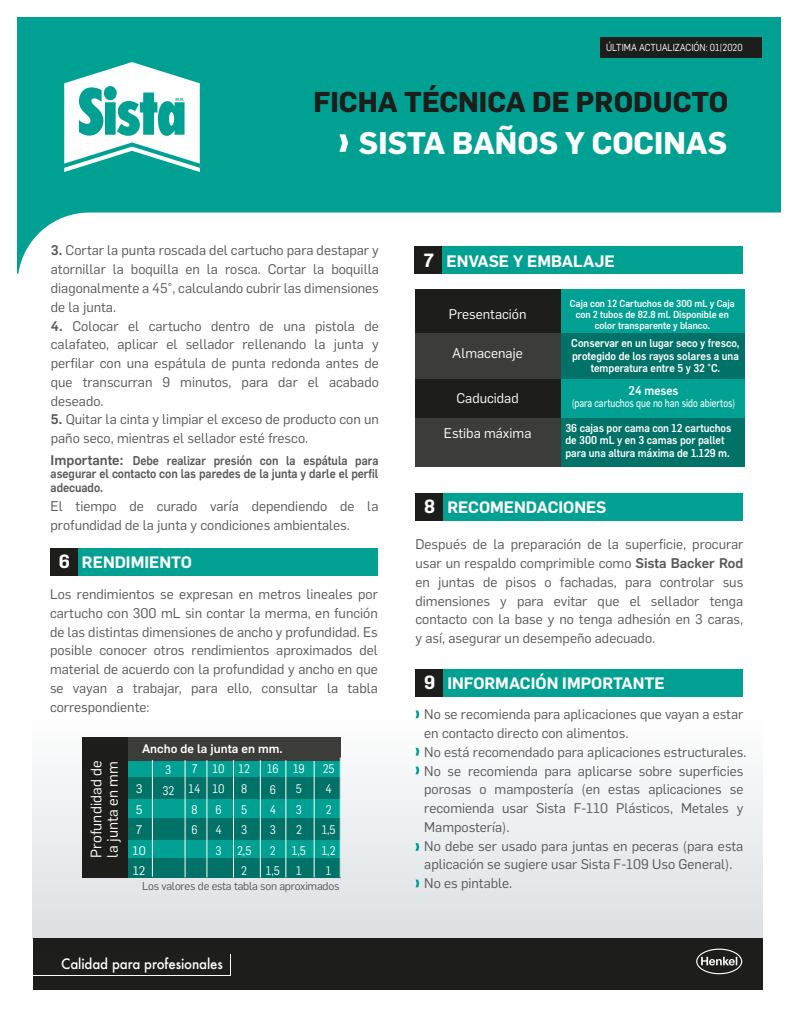
<style>
.page{position:relative;width:797px;height:1028px;background:#fff}
.page>*{position:absolute;margin:0;border:0;box-sizing:border-box;transform-origin:0 0}
.t1{font:700 30.62px "Flama";color:#fff}
.t2{font:700 28.12px "Flama";color:#1d1d1b}
.t3{font:600 16.25px "Flama";color:#fff}
.t4{font:14.88px/16.2px "Flama";color:#fff}
.t5{font:500 14px "Futura";letter-spacing:-.01em;color:#fff;scale:.95 1}
.t6{font:13.75px/18.8px "Flama";color:#575756;text-align:justify}
.t7{font:13.75px "Flama";color:#fff}
.t8{font:500 12.5px/13.8px "Flama";color:#575756;text-align:justify;scale:.9 1}
.t9{font:500 12.5px "Flama";color:#fff;scale:.9 1}
.t10{font:12.25px/20.4px "Flama";color:#fff;text-align:center;scale:.9 1}
.t11{font:500 12.25px "Flama";color:#fff}
.t12{font:12.25px/20.4px "Flama";color:#fff}
.t13{font:500 11.25px/12.5px "Flama";color:#fff;text-align:center;scale:.9 1}
.t14{font:11.25px "Flama Basic";color:#fff;scale:.8 1}
.t15{font:11.25px "Flama";letter-spacing:-.02em;color:#575756}
.t16{font:500 10px/11.2px "Flama";color:#fff;text-align:center;scale:.9 1}
.t17{font:10px "Flama";color:#fff;scale:.9 1}
.s1{font-weight:500}
.s2{font-size:13.75px}
.s3{font-size:18.75px}
</style>
<div class="page">
<div style="left:33px;top:490px;width:729px;height:448px;background:linear-gradient(to bottom,#fff,#e5e8ea)"></div>
<svg style="left:18px;top:17px;width:762px;height:257px"></svg>
<div style="left:33px;top:37px;width:728px;height:161px;background:#00a193"></div>
<div style="left:600px;top:37px;width:161px;height:21px;background:#1d1d1b"></div>
<svg style="left:64px;top:62px;width:136px;height:110px"></svg>
<div style="left:33px;top:938px;width:728px;height:52px;background:#1d1d1b"></div>
<svg style="left:696px;top:948px;width:45px;height:26px"></svg>
<div style="left:50px;top:548px;width:327px;height:27px;background:#00a193"></div>
<div style="left:50px;top:548px;width:27px;height:27px;background:#1d1d1b"></div>
<div style="left:555px;top:289px;width:189px;height:165px;background:#00a193"></div>
<div style="left:415px;top:289px;width:145px;height:165px;background:#1d1d1b"></div>
<div style="left:560px;top:333px;width:184px;height:46px;background:#007267"></div>
<div style="left:415px;top:333px;width:145px;height:46px;background:#3c3c3b"></div>
<div style="left:560px;top:418px;width:184px;height:49px;background:#007267"></div>
<div style="left:415px;top:418px;width:145px;height:49px;background:#3c3c3b"></div>
<div style="left:414px;top:246px;width:328px;height:28px;background:#00a193"></div>
<div style="left:414px;top:246px;width:27px;height:28px;background:#1d1d1b"></div>
<div style="left:415px;top:493px;width:328px;height:27px;background:#00a193"></div>
<div style="left:415px;top:493px;width:27px;height:27px;background:#1d1d1b"></div>
<div style="left:415px;top:669px;width:328px;height:27px;background:#00a193"></div>
<div style="left:415px;top:669px;width:27px;height:27px;background:#1d1d1b"></div>
<svg style="left:415px;top:766px;width:4px;height:8px"></svg>
<svg style="left:415px;top:748px;width:4px;height:7px"></svg>
<svg style="left:415px;top:879px;width:4px;height:8px"></svg>
<svg style="left:415px;top:843px;width:4px;height:7px"></svg>
<svg style="left:415px;top:710px;width:4px;height:8px"></svg>
<svg style="left:339px;top:134px;width:9px;height:18px"></svg>
<div style="left:128px;top:757px;width:212px;height:120px;background:#00a193"></div>
<div style="left:128px;top:776px;width:212px;height:22px;background:#007267"></div>
<div style="left:128px;top:818px;width:212px;height:21px;background:#007267"></div>
<div style="left:128px;top:858px;width:212px;height:19px;background:#007267"></div>
<div style="left:128px;top:737px;width:212px;height:23px;background:#3c3c3b"></div>
<div style="left:82px;top:737px;width:46px;height:140px;background:#1d1d1b"></div>
<hr style="left:152px;top:760px;width:1px;height:116px;background:#fff">
<hr style="left:185px;top:760px;width:1px;height:117px;background:#fff">
<hr style="left:206px;top:760px;width:1px;height:117px;background:#fff">
<hr style="left:233px;top:760px;width:1px;height:117px;background:#fff">
<hr style="left:260px;top:760px;width:1px;height:117px;background:#fff">
<hr style="left:285px;top:760px;width:1px;height:117px;background:#fff">
<hr style="left:313px;top:761px;width:1px;height:116px;background:#fff">
<hr style="left:340px;top:757px;width:1px;height:120px;background:#fff">
<p class="t17" style="left:606px;top:40px;width:153px">ÚLTIMA ACTUALIZACIÓN: 01|2020</p>
<h2 class="t2" style="left:313px;top:82px;width:416px">FICHA TÉCNICA DE PRODUCTO</h2>
<h1 class="t1" style="left:359px;top:121px;width:369px">SISTA BAÑOS Y COCINAS</h1>
<p class="t6" style="left:51px;top:240px;width:329px"><span class="s1">3.</span> Cortar la punta roscada del cartucho para destapar y atornillar la boquilla en la rosca. Cortar la boquilla diagonalmente a 45°, calculando cubrir las dimensiones de la junta.</p>
<p class="t6" style="left:51px;top:315px;width:329px"><span class="s1">4.</span> Colocar el cartucho dentro de una pistola de calafateo, aplicar el sellador rellenando la junta y perfilar con una espátula de punta redonda antes de que transcurran 9 minutos, para dar el acabado deseado.</p>
<p class="t6" style="left:51px;top:409px;width:329px"><span class="s1">5.</span> Quitar la cinta y limpiar el exceso de producto con un paño seco, mientras el sellador esté fresco.</p>
<p class="t8" style="left:51px;top:452px;width:365px"><span class="s2">Importante:</span> Debe realizar presión con la espátula para asegurar el contacto con las paredes de la junta y darle el perfil adecuado.</p>
<p class="t6" style="left:51px;top:496px;width:329px">El tiempo de curado varía dependiendo de la profundidad de la junta y condiciones ambientales.</p>
<p class="t3" style="left:59px;top:551px;width:135px"><span class="s3">6</span> RENDIMIENTO</p>
<p class="t6" style="left:50px;top:584px;width:329px">Los rendimientos se expresan en metros lineales por cartucho con 300 mL sin contar la merma, en función de las distintas dimensiones de ancho y profundidad. Es posible conocer otros rendimientos aproximados del material de acuerdo con la profundidad y ancho en que se vayan a trabajar, para ello, consultar la tabla correspondiente:</p>
<p class="t11" style="left:142px;top:739px;width:142px">Ancho de la junta en mm.</p>
<p class="t12" style="left:132px;top:778px;width:15px">3<br>5<br>7<br>10<br>12</p>
<p class="t4" style="left:87px;top:857px;width:99px;rotate:-90deg">Profundidad de la junta en mm</p>
<p class="t10" style="left:188px;top:757px;width:15px;text-align:left">7<br>14<br>8<br>6</p>
<p class="t10" style="left:212px;top:758px;width:15px;text-align:left">10<br>10<br>6<br>4<br>3</p>
<p class="t10" style="left:237px;top:758px;width:17px">12<br>8<br>5<br>3<br>2,5<br>2</p>
<p class="t10" style="left:266px;top:758px;width:17px">16<br>6<br>4<br>3<br>2<br>1,5</p>
<p class="t10" style="left:292px;top:757px;width:17px">19<br>5<br>3<br>2<br>1,5<br>1</p>
<p class="t10" style="left:321px;top:757px;width:17px">25<br>4<br>2<br>1,5<br>1,2<br>1</p>
<p class="t10" style="left:162px;top:759px;width:15px;text-align:left">3<br>32</p>
<p class="t15" style="left:142px;top:878px;width:199px">Los valores de esta tabla son aproximados</p>
<p class="t5" style="left:61px;top:954px;width:171px">Calidad para profesionales</p>
<p class="t3" style="left:423px;top:249px;width:193px"><span class="s3">7</span> ENVASE Y EMBALAJE</p>
<p class="t7" style="left:448px;top:305px;width:79px">Presentación</p>
<p class="t7" style="left:452px;top:344px;width:72px">Almacenaje</p>
<p class="t7" style="left:456px;top:389px;width:64px">Caducidad</p>
<p class="t7" style="left:443px;top:423px;width:89px">Estiba máxima</p>
<p class="t16" style="left:569px;top:297px;width:184px">Caja con 12 Cartuchos de 300 mL y Caja con 2 tubos de 82.8 ml. Disponible en color transparente y blanco.</p>
<p class="t13" style="left:571px;top:336px;width:188px">Conservar en un lugar seco y fresco, protegido de los rayos solares a una temperatura entre 5 y 32 °C.</p>
<p class="t9" style="left:628px;top:381px;width:57px">24 meses</p>
<p class="t14" style="left:571px;top:395px;width:206px">(para cartuchos que no han sido abiertos)</p>
<p class="t13" style="left:565px;top:421px;width:186px;text-align:left">36 cajas por cama con 12 cartuchos de 300 mL y en 3 camas por pallet para una altura máxima de 1.129 m.</p>
<p class="t3" style="left:424px;top:495px;width:184px"><span class="s3">8</span> RECOMENDACIONES</p>
<p class="t6" style="left:415px;top:534px;width:329px">Después de la preparación de la superficie, procurar usar un respaldo comprimible como <span class="s1">Sista Backer Rod </span>en juntas de pisos o fachadas, para controlar sus dimensiones y para evitar que el sellador tenga contacto con la base y no tenga adhesión en 3 caras, y así, asegurar un desempeño adecuado.</p>
<p class="t3" style="left:424px;top:671px;width:242px"><span class="s3">9</span> INFORMACIÓN IMPORTANTE</p>
<p class="t6" style="left:424px;top:704px;width:323px;text-align:left">No se recomienda para aplicaciones que vayan a estar en contacto directo con alimentos.<br>No está recomendado para aplicaciones estructurales.<br>No se recomienda para aplicarse sobre superficies porosas o mampostería (en estas aplicaciones se recomienda usar Sista F-110 Plásticos, Metales y Mampostería).<br>No debe ser usado para juntas en peceras (para esta aplicación se sugiere usar Sista F-109 Uso General).<br>No es pintable.</p>
</div>
